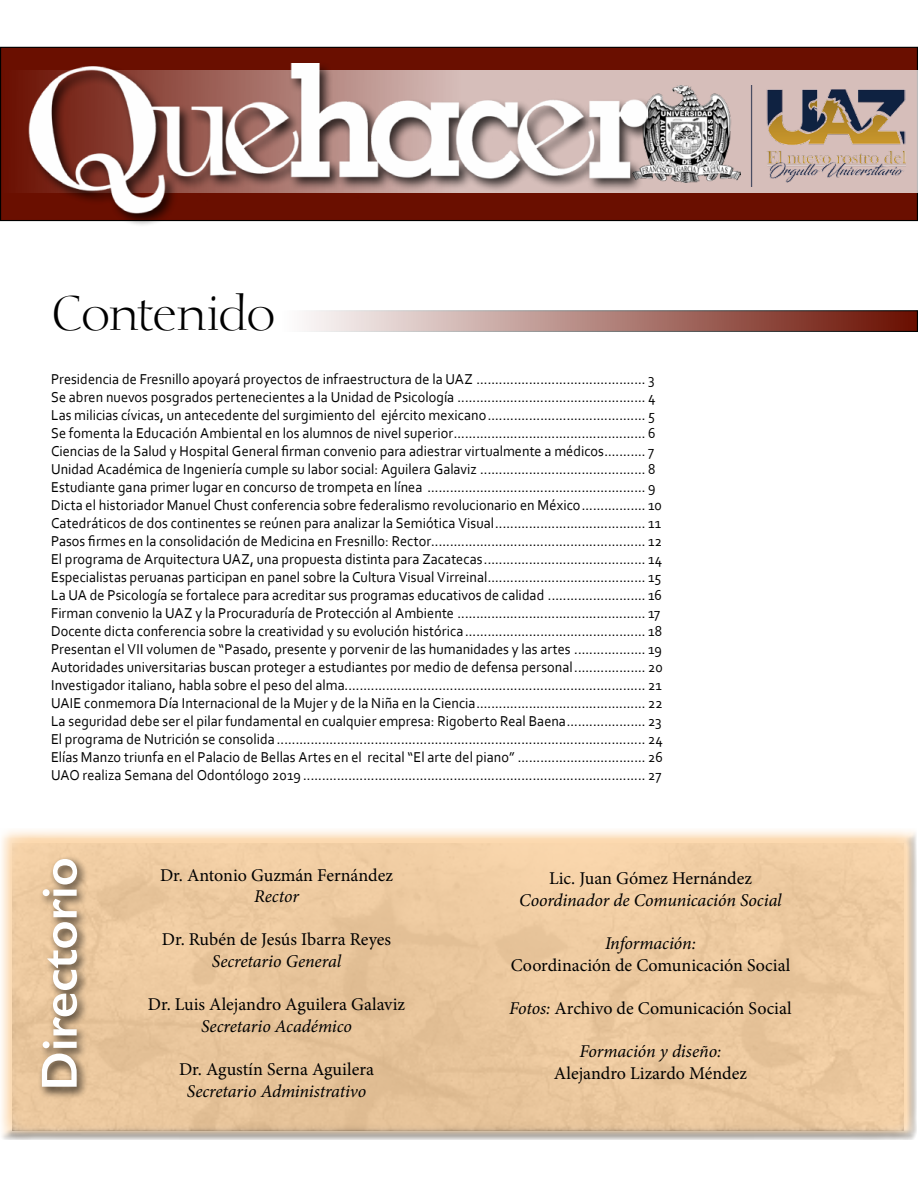
<style>
.page{position:relative;width:918px;height:1188px;background:#fff}
.page>*{position:absolute;margin:0;border:0;box-sizing:border-box;transform-origin:0 0}
.t1{font:600 51px "Gill Sans";color:#fff}
.t2{font:48px "Diotima Roman Oldstyle Figures";letter-spacing:-.02em;color:#000;scale:.96 1}
.t3{font:18px "Minion Pro";color:#000}
.t4{font:italic 18px "Minion Pro";letter-spacing:-.005em;color:#000}
.t5{font:15px/18px "Corbel";letter-spacing:.005em;color:#000;scale:.95 1}
.s1{font-style:italic}
</style>
<div class="page">
<div style="left:1px;top:47px;width:916px;height:174px;background:#6a0f00"></div>
<div style="left:0;top:821px;width:918px;height:319px;background:#000;opacity:.75"></div>
<div style="left:37px;top:854px;width:53px;height:246px;background:#000;opacity:.75"></div>
<svg style="left:0;top:70px;width:918px;height:123px;fill:#d6beba"></svg>
<img style="left:747px;top:85px;width:159px;height:101px">
<img style="left:661px;top:85px;width:79px;height:98px">
<div style="left:25px;top:61px;width:636px;height:167px;background:#000;opacity:.75"></div>
<img style="left:29px;top:64px;width:619px;height:149px">
<div style="left:282px;top:311px;width:635px;height:20px;background:linear-gradient(to right,#fefefe,#6a0f00)"></div>
<h2 class="t2" style="left:51px;top:285px;width:235px">Contenido</h2>
<p class="t5" style="left:51px;top:370px;width:646px">Presidencia de Fresnillo apoyará proyectos de infraestructura de la UAZ ............................................. 3<br>Se abren nuevos posgrados pertenecientes a la Unidad de Psicología .................................................. 4<br>Las milicias cívicas, un antecedente del surgimiento del ejército mexicano.......................................... 5<br>Se fomenta la Educación Ambiental en los alumnos de nivel superior................................................... 6<br>Ciencias de la Salud y Hospital General firman convenio para adiestrar virtualmente a médicos........... 7<br>Unidad Académica de Ingeniería cumple su labor social: Aguilera Galaviz ............................................ 8<br>Estudiante gana primer lugar en concurso de trompeta en línea .......................................................... 9<br>Dicta el historiador Manuel Chust conferencia sobre federalismo revolucionario en México................. 10<br>Catedráticos de dos continentes se reúnen para analizar la Semiótica Visual........................................ 11<br>Pasos firmes en la consolidación de Medicina en Fresnillo: Rector......................................................... 12<br>El programa de Arquitectura UAZ, una propuesta distinta para Zacatecas........................................... 14<br>Especialistas peruanas participan en panel sobre la Cultura Visual Virreinal.......................................... 15<br>La UA de Psicología se fortalece para acreditar sus programas educativos de calidad .......................... 16<br>Firman convenio la UAZ y la Procuraduría de Protección al Ambiente .................................................. 17<br>Docente dicta conferencia sobre la creatividad y su evolución histórica................................................ 18<br>Presentan el VII volumen de “Pasado, presente y porvenir de las humanidades y las artes ................... 19<br>Autoridades universitarias buscan proteger a estudiantes por medio de defensa personal................... 20<br>Investigador italiano, habla sobre el peso del alma................................................................................ 21<br>UAIE conmemora Día Internacional de la Mujer y de la Niña en la Ciencia............................................. 22<br>La seguridad debe ser el pilar fundamental en cualquier empresa: Rigoberto Real Baena..................... 23<br>El programa de Nutrición se consolida .................................................................................................. 24<br>Elías Manzo triunfa en el Palacio de Bellas Artes en el recital “El arte del piano” .................................. 26<br>UAO realiza Semana del Odontólogo 2019 ........................................................................................... 27</p>
<h1 class="t1" style="left:29px;top:1091px;width:235px;rotate:-90deg">Directorio</h1>
<p class="t3" style="left:160px;top:863px;width:234px">Dr. Antonio Guzmán Fernández</p>
<p class="t4" style="left:254px;top:884px;width:46px">Rector</p>
<p class="t3" style="left:162px;top:928px;width:231px">Dr. Rubén de Jesús Ibarra Reyes</p>
<p class="t4" style="left:212px;top:949px;width:131px">Secretario General</p>
<p class="t3" style="left:148px;top:992px;width:259px">Dr. Luis Alejandro Aguilera Galaviz</p>
<p class="t4" style="left:201px;top:1014px;width:152px">Secretario Académico</p>
<p class="t3" style="left:179px;top:1057px;width:196px">Dr. Agustín Serna Aguilera</p>
<p class="t4" style="left:187px;top:1079px;width:181px">Secretario Administrativo</p>
<p class="t3" style="left:549px;top:866px;width:204px">Lic. Juan Gómez Hernández</p>
<p class="t4" style="left:519px;top:888px;width:264px">Coordinador de Comunicación Social</p>
<p class="t4" style="left:605px;top:931px;width:92px">Información:</p>
<p class="t3" style="left:511px;top:953px;width:281px">Coordinación de Comunicación Social</p>
<p class="t3" style="left:509px;top:996px;width:284px"><span class="s1">Fotos:</span> Archivo de Comunicación Social</p>
<p class="t4" style="left:580px;top:1039px;width:143px">Formación y diseño:</p>
<p class="t3" style="left:554px;top:1061px;width:195px">Alejandro Lizardo Méndez</p>
</div>
